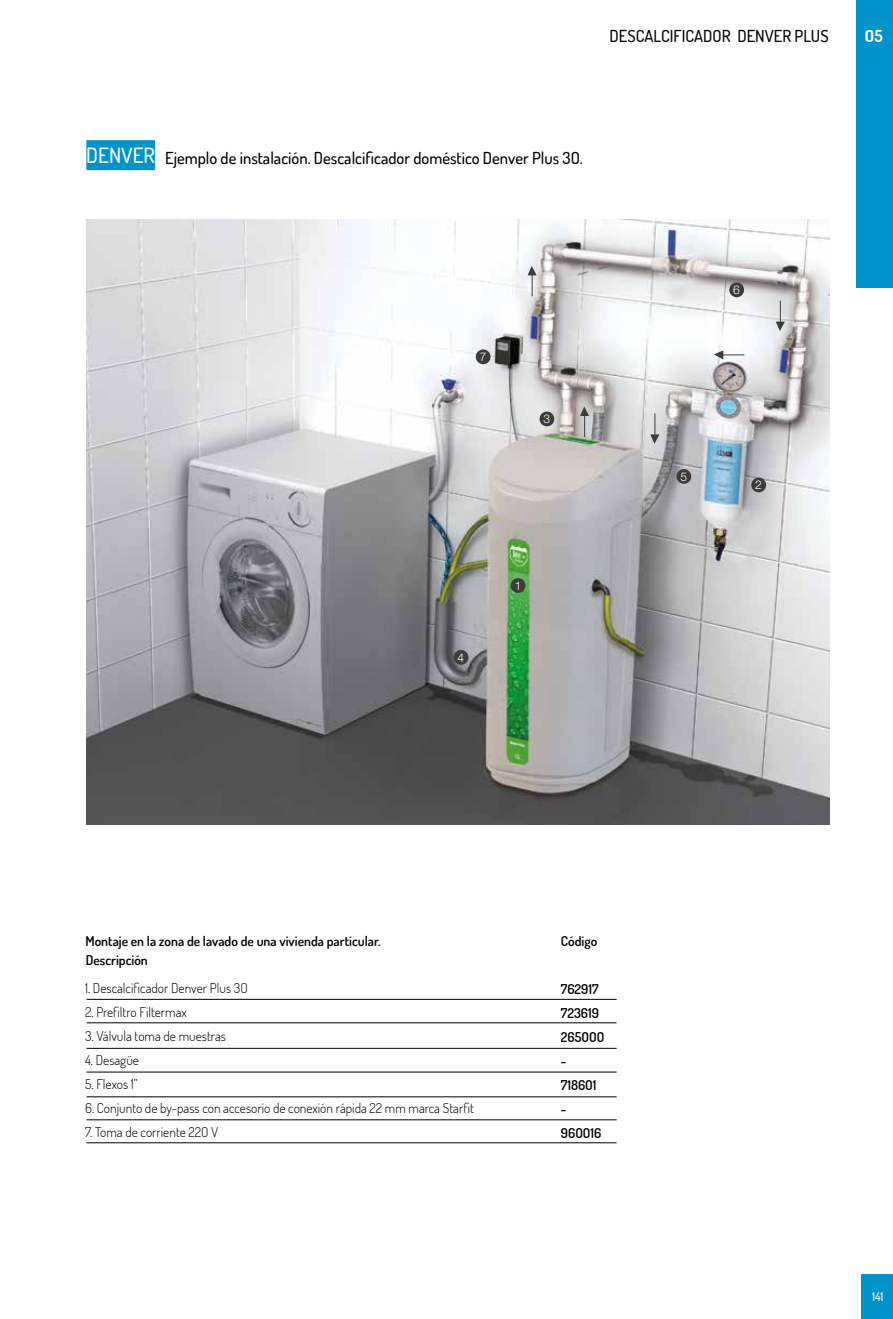
<style>
.page{position:relative;width:893px;height:1319px;background:#fff}
.page>*{position:absolute;margin:0;border:0;box-sizing:border-box;transform-origin:0 0}
.t1{font:500 16.5px "Dosis";color:#000}
.t2{font:700 16.5px "Dosis";color:#fff}
.t3{font:300 13.5px "Dosis";color:#000}
.t4{font:600 13.5px/24px "Dosis";color:#000}
.t5{font:300 12px "Helvetica Neue LT Std";color:#fff}
.t6{font:500 12px "Dosis";color:#fff}
.s1{font-size:21px;color:#fff}
</style>
<div class="page">
<div style="left:856px;top:0;width:37px;height:288px;background:#0093c9"></div>
<div style="left:861px;top:1273px;width:32px;height:45px;background:#0093c9"></div>
<img style="left:86px;top:219px;width:743px;height:604px">
<svg style="left:476px;top:349px;width:15px;height:15px"></svg>
<svg style="left:539px;top:411px;width:15px;height:15px"></svg>
<svg style="left:729px;top:282px;width:15px;height:15px"></svg>
<svg style="left:676px;top:469px;width:15px;height:15px"></svg>
<svg style="left:454px;top:650px;width:14px;height:14px"></svg>
<svg style="left:511px;top:578px;width:14px;height:15px"></svg>
<svg style="left:751px;top:477px;width:15px;height:15px"></svg>
<svg style="left:650px;top:413px;width:9px;height:31px"></svg>
<svg style="left:580px;top:406px;width:9px;height:31px"></svg>
<svg style="left:776px;top:300px;width:9px;height:31px"></svg>
<svg style="left:714px;top:350px;width:30px;height:9px"></svg>
<svg style="left:528px;top:266px;width:9px;height:30px"></svg>
<div style="left:86px;top:140px;width:69px;height:30px;background:#0093c9"></div>
<hr style="left:87px;top:998px;width:530px;height:1px;background:#000">
<hr style="left:87px;top:1022px;width:530px;height:1px;background:#000">
<hr style="left:87px;top:1047px;width:530px;height:1px;background:#000">
<hr style="left:87px;top:1071px;width:530px;height:1px;background:#000">
<hr style="left:87px;top:1096px;width:530px;height:1px;background:#000">
<hr style="left:87px;top:1119px;width:530px;height:1px;background:#000">
<hr style="left:87px;top:1142px;width:530px;height:1px;background:#000">
<p class="t1" style="left:610px;top:26px;width:221px">DESCALCIFICADOR DENVER PLUS</p>
<p class="t2" style="left:865px;top:26px;width:19px">O5</p>
<p class="t1" style="left:86px;top:147px;width:498px"><span class="s1">DENVER</span> Ejemplo de instalación. Descalcificador doméstico Denver Plus 3O.</p>
<p class="t5" style="left:480px;top:349px;width:8px">7</p>
<p class="t5" style="left:544px;top:411px;width:8px">3</p>
<p class="t5" style="left:458px;top:650px;width:8px">4</p>
<p class="t5" style="left:515px;top:578px;width:8px">1</p>
<p class="t5" style="left:733px;top:282px;width:8px">6</p>
<p class="t5" style="left:680px;top:469px;width:8px">5</p>
<p class="t5" style="left:755px;top:477px;width:8px">2</p>
<p class="t4" style="left:86px;top:928px;width:297px">Montaje en la zona de lavado de una vivienda particular.</p>
<p class="t4" style="left:561px;top:928px;width:38px">Código</p>
<p class="t3" style="left:85px;top:979px;width:164px">1. Descalcificador Denver Plus 3O</p>
<p class="t3" style="left:85px;top:1003px;width:103px">2. Prefiltro Filtermax</p>
<p class="t3" style="left:85px;top:1027px;width:142px">3. Válvula toma de muestras</p>
<p class="t3" style="left:85px;top:1051px;width:55px">4. Desagüe</p>
<p class="t3" style="left:85px;top:1075px;width:54px">5. Flexos 1”</p>
<p class="t3" style="left:85px;top:1099px;width:390px">6. Conjunto de by-pass con accesorio de conexión rápida 22 mm marca Starfit</p>
<p class="t3" style="left:85px;top:1123px;width:135px">7. Toma de corriente 22O V</p>
<p class="t4" style="left:86px;top:947px;width:64px">Descripción</p>
<p class="t4" style="left:561px;top:976px;width:45px">762917<br>723619<br>265OOO -<br>7186O1 -<br>96OO16</p>
<p class="t6" style="left:872px;top:1288px;width:13px">141</p>
</div>
